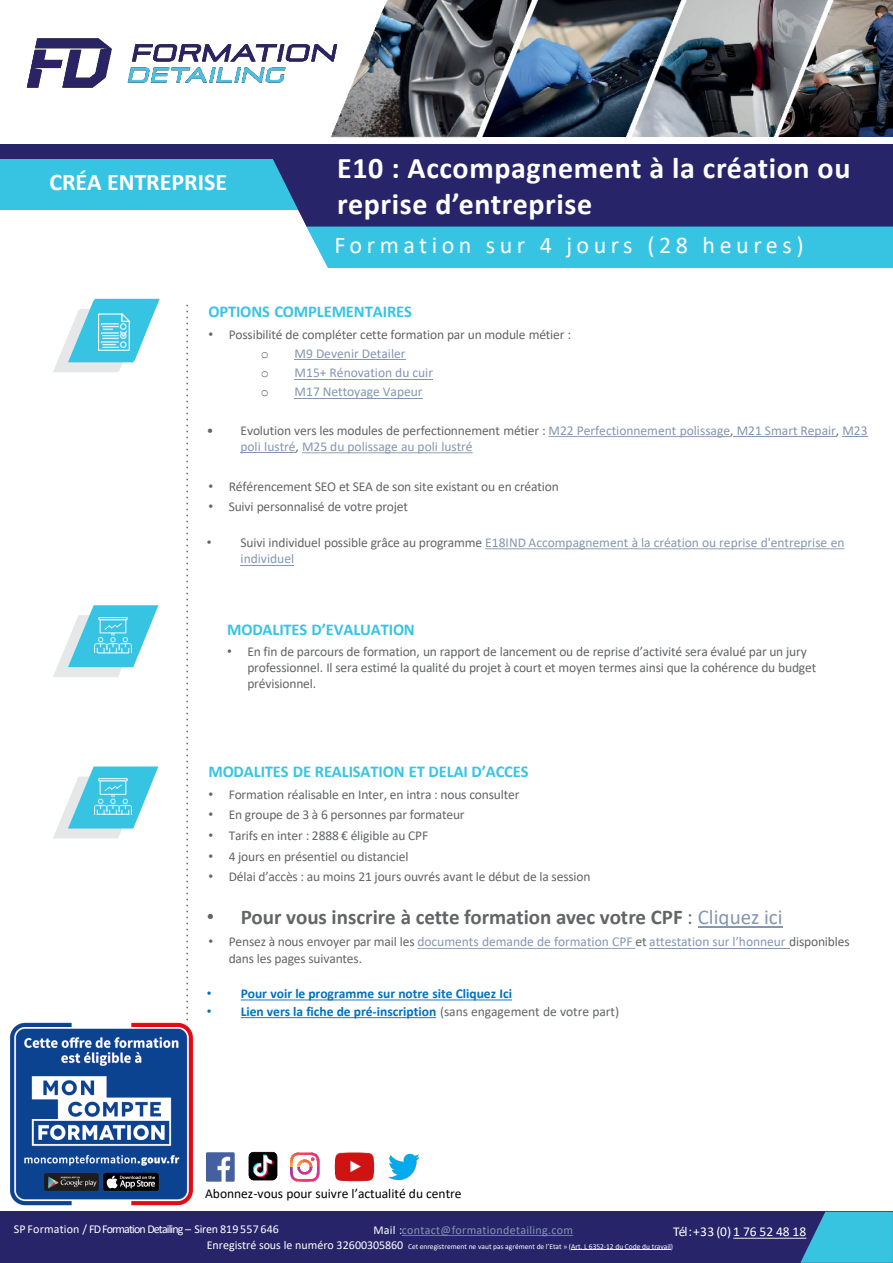
<style>
.page{position:relative;width:893px;height:1263px;background:#fff}
.page>*{position:absolute;margin:0;border:0;box-sizing:border-box;transform-origin:0 0}
.t1{font:700 30px/36px "Calibri";letter-spacing:.02em;color:#fff}
.t2{font:24px "Calibri";letter-spacing:.185em;color:#fff}
.t3{font:700 24px "Calibri";color:#fff}
.t4{font:700 21px "Calibri";color:#636466}
.t5{font:700 16.5px "Calibri";letter-spacing:-.005em;color:#37c4e3}
.t6{font:13.5px/16.2px "Calibri";letter-spacing:-.01em;color:#636466}
.t7{font:13.5px/16.2px "Calibri";letter-spacing:-.005em;color:#8496b0}
.t8{font:700 13.5px "Calibri";color:#0070c0}
.t9{font:13.5px "Calibri";color:#000}
.t10{font:13.5px "Calibri";letter-spacing:.005em;color:#fff}
.t11{font:13.5px "Courier New";color:#636466}
.t12{font:12px "Calibri";letter-spacing:-.025em;color:#fff}
.t13{font:12px "Calibri";letter-spacing:.025em;color:#8496b0}
.t14{font:7.5px "Calibri";color:#fff}
.s1{font-family:"Arial"}
.s2{color:#636466}
.s3{font-family:"Arial";color:#636466}
.s4{font-family:"Arial";font-weight:400}
.s5{font-weight:400}
.s6{font-weight:400;color:#8496b0}
.s7{color:#8496b0}
.s8{font-weight:400;color:#636466}
.s9{font-size:12px}
.s10{color:#fff}
</style>
<div class="page">
<div style="left:0;top:159px;width:535px;height:51px;background:#37c4e3"></div>
<svg style="left:186px;top:305px;width:2px;height:710px"></svg>
<div style="left:0;top:144px;width:892px;height:15px;background:#27246a"></div>
<img style="left:833px;top:0;width:59px;height:137px">
<img style="left:686px;top:0;width:147px;height:137px">
<img style="left:537px;top:0;width:149px;height:137px">
<img style="left:363px;top:0;width:174px;height:138px">
<img style="left:26px;top:38px;width:337px;height:100px">
<div style="left:306px;top:226px;width:586px;height:42px;background:#37c4e3"></div>
<div style="left:273px;top:159px;width:619px;height:67px;background:#27246a"></div>
<svg style="left:53px;top:299px;width:107px;height:73px"></svg>
<img style="left:101px;top:313px;width:29px;height:34px">
<hr style="left:697px;top:926px;width:85px;height:2px;background:#8496b0">
<svg style="left:417px;top:948px;width:218px;height:1px"></svg>
<hr style="left:649px;top:948px;width:140px;height:1px;background:#8496b0">
<svg style="left:241px;top:1000px;width:271px;height:1px"></svg>
<svg style="left:241px;top:1017px;width:195px;height:1px"></svg>
<svg style="left:53px;top:605px;width:105px;height:72px"></svg>
<hr style="left:294px;top:359px;width:111px;height:1px;background:#8496b0">
<hr style="left:294px;top:379px;width:139px;height:1px;background:#8496b0">
<hr style="left:294px;top:398px;width:128px;height:1px;background:#8496b0">
<svg style="left:548px;top:436px;width:182px;height:1px"></svg>
<hr style="left:733px;top:436px;width:102px;height:1px;background:#8496b0">
<svg style="left:842px;top:436px;width:25px;height:1px"></svg>
<hr style="left:240px;top:452px;width:55px;height:1px;background:#8496b0">
<svg style="left:302px;top:452px;width:170px;height:1px"></svg>
<svg style="left:485px;top:548px;width:359px;height:1px"></svg>
<hr style="left:240px;top:565px;width:54px;height:1px;background:#8496b0">
<svg style="left:53px;top:766px;width:105px;height:72px"></svg>
<img style="left:248px;top:1151px;width:30px;height:30px">
<img style="left:206px;top:1152px;width:29px;height:30px">
<img style="left:290px;top:1152px;width:30px;height:29px">
<img style="left:334px;top:1152px;width:41px;height:30px">
<img style="left:388px;top:1153px;width:31px;height:27px">
<img style="left:10px;top:1018px;width:183px;height:188px">
<div style="left:0;top:1212px;width:892px;height:51px;background:#27246a"></div>
<hr style="left:571px;top:1250px;width:99px;height:1px;background:#fff">
<svg style="left:402px;top:1235px;width:171px;height:1px"></svg>
<svg style="left:733px;top:1212px;width:159px;height:51px"></svg>
<h2 class="t3" style="left:49px;top:165px;width:179px">CRÉA ENTREPRISE</h2>
<h1 class="t1" style="left:337px;top:149px;width:515px">E10 : Accompagnement à la création ou reprise d’entreprise</h1>
<h2 class="t2" style="left:334px;top:228px;width:471px">Formation sur 4 jours (28 heures)</h2>
<p class="t5" style="left:208px;top:300px;width:205px">OPTIONS COMPLEMENTAIRES</p>
<p class="t6" style="left:208px;top:326px;width:364px"><span class="s1">•</span> Possibilité de compléter cette formation par un module métier :</p>
<p class="t11" style="left:261px;top:345px;width:10px">o</p>
<p class="t7" style="left:294px;top:345px;width:113px">M9 Devenir Detailer</p>
<p class="t11" style="left:261px;top:365px;width:10px">o</p>
<p class="t7" style="left:294px;top:364px;width:140px">M15+ Rénovation du cuir</p>
<p class="t11" style="left:261px;top:384px;width:10px">o</p>
<p class="t7" style="left:294px;top:383px;width:130px">M17 Nettoyage Vapeur</p>
<p class="t7" style="left:240px;top:422px;width:628px;text-indent:-34px"><span class="s2">• Evolution vers les modules de perfectionnement métier :</span> M22 Perfectionnement polissage<span class="s2">,</span> M21 Smart Repair<span class="s2">,</span> M23 poli lustré<span class="s2">,</span> M25 du polissage au poli lustré</p>
<p class="t6" style="left:208px;top:478px;width:352px"><span class="s1">•</span> Référencement SEO et SEA de son site existant ou en création</p>
<p class="t6" style="left:208px;top:499px;width:201px"><span class="s1">•</span> Suivi personnalisé de votre projet</p>
<p class="t7" style="left:240px;top:534px;width:605px;text-indent:-34px"><span class="s3">•</span> <span class="s2">Suivi individuel possible grâce au programme</span> E18IND Accompagnement à la création ou reprise d'entreprise en individuel</p>
<p class="t5" style="left:227px;top:617px;width:189px">MODALITES D’EVALUATION</p>
<p class="t6" style="left:247px;top:643px;width:570px;text-indent:-20px"><span class="s1">•</span> En fin de parcours de formation, un rapport de lancement ou de reprise d’activité sera évalué par un jury professionnel. Il sera estimé la qualité du projet à court et moyen termes ainsi que la cohérence du budget prévisionnel.</p>
<p class="t5" style="left:208px;top:760px;width:321px">MODALITES DE REALISATION ET DELAI D’ACCES</p>
<p class="t6" style="left:208px;top:786px;width:312px"><span class="s1">•</span> Formation réalisable en Inter, en intra : nous consulter</p>
<p class="t6" style="left:208px;top:806px;width:258px"><span class="s1">•</span> En groupe de 3 à 6 personnes par formateur</p>
<p class="t6" style="left:208px;top:827px;width:221px"><span class="s1">•</span> Tarifs en inter : 2888 € éligible au CPF</p>
<p class="t6" style="left:208px;top:848px;width:201px"><span class="s1">•</span> 4 jours en présentiel ou distanciel</p>
<p class="t6" style="left:208px;top:868px;width:383px"><span class="s1">•</span> Délai d’accès : au moins 21 jours ouvrés avant le début de la session</p>
<h3 class="t4" style="left:207px;top:902px;width:577px"><span class="s4">•</span> Pour vous inscrire à cette formation avec votre CPF <span class="s5">:</span> <span class="s6">Cliquez ici</span></h3>
<p class="t6" style="left:229px;top:934px;width:622px;text-indent:-20px"><span class="s1">•</span> Pensez à nous envoyer par mail les <span class="s7">documents demande de formation CPF</span> et <span class="s7">attestation sur l’honneur</span> disponibles dans les pages suivantes.</p>
<p class="t8" style="left:207px;top:984px;width:306px"><span class="s4">•</span> Pour voir le programme sur notre site Cliquez Ici</p>
<p class="t8" style="left:207px;top:1002px;width:413px"><span class="s4">•</span> Lien vers la fiche de pré-inscription <span class="s8">(sans engagement de votre part)</span></p>
<p class="t9" style="left:205px;top:1184px;width:258px">Abonnez-vous pour suivre l’actualité du centre</p>
<p class="t12" style="left:14px;top:1220px;width:266px">SP Formation / FD Formation Detailing – Siren 819557 646</p>
<p class="t14" style="left:207px;top:1241px;width:468px"><span class="s9">Enregistré sous le numéro 32600305860</span> Cet enregistrement ne vaut pas agrément de l’Etat » (Art. L 6352-12 du Code du travail)</p>
<p class="t13" style="left:373px;top:1221px;width:201px"><span class="s10">Mail :</span>contact@formationdetailing.com</p>
<p class="t10" style="left:673px;top:1222px;width:135px">Tél:+33 (0) 1 76 52 48 18</p>
</div>
